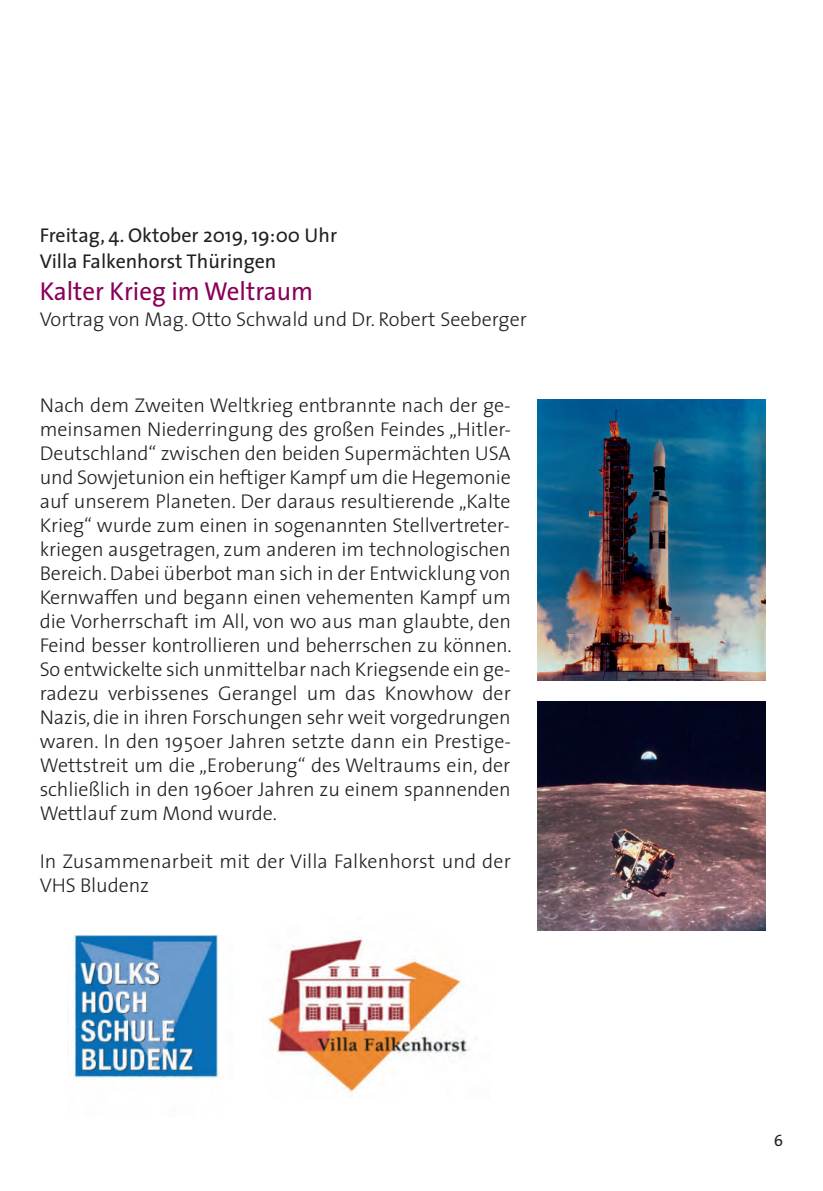
<style>
.page{position:relative;width:823px;height:1191px;background:#fff}
.page>*{position:absolute;margin:0;border:0;box-sizing:border-box;transform-origin:0 0}
.t1{font:26px "The Sans";color:#870157;scale:.96 1}
.t2{font:300 20px/24px "The Sans";color:#231f20;text-align:justify}
.t3{font:20px/26px "The Sans";color:#231f20}
.t4{font:16px "The Sans";color:#231f20}
</style>
<div class="page">
<img style="left:537px;top:399px;width:227px;height:282px">
<img style="left:537px;top:702px;width:228px;height:228px">
<img style="left:266px;top:936px;width:204px;height:161px">
<img style="left:72px;top:935px;width:146px;height:144px">
<p class="t3" style="left:40px;top:224px;width:299px">Freitag, 4. Oktober 2019, 19:00 Uhr<br>Villa Falkenhorst Thüringen</p>
<h1 class="t1" style="left:40px;top:281px;width:286px">Kalter Krieg im Weltraum</h1>
<p class="t2" style="left:40px;top:309px;width:488px">Vortrag von Mag. Otto Schwald und Dr. Robert Seeberger</p>
<p class="t2" style="left:40px;top:395px;width:473px">Nach dem Zweiten Weltkrieg entbrannte nach der ge&shy;meinsamen Niederringung des großen Feindes „Hitler-Deutschland“ zwischen den beiden Supermächten USA und Sowjetunion ein heftiger Kampf um die Hegemonie auf unserem Planeten. Der daraus resultierende „Kalte Krieg“ wurde zum einen in sogenannten Stellvertreter&shy;kriegen ausgetragen, zum anderen im technologischen Bereich. Dabei überbot man sich in der Entwicklung von Kernwaffen und begann einen vehementen Kampf um die Vorherrschaft im All, von wo aus man glaubte, den Feind besser kontrollieren und beherrschen zu können.<br>So entwickelte sich unmittelbar nach Kriegsende ein ge&shy;radezu verbissenes Gerangel um das Knowhow der Nazis, die in ihren Forschungen sehr weit vorgedrungen waren. In den 1950er Jahren setzte dann ein Prestige-Wettstreit um die „Eroberung“ des Weltraums ein, der schließlich in den 1960er Jahren zu einem spannenden Wettlauf zum Mond wurde.</p>
<p class="t2" style="left:40px;top:851px;width:472px">In Zusammenarbeit mit der Villa Falkenhorst und der<br>VHS Bludenz</p>
<p class="t4" style="left:773px;top:1134px;width:11px">6</p>
</div>
